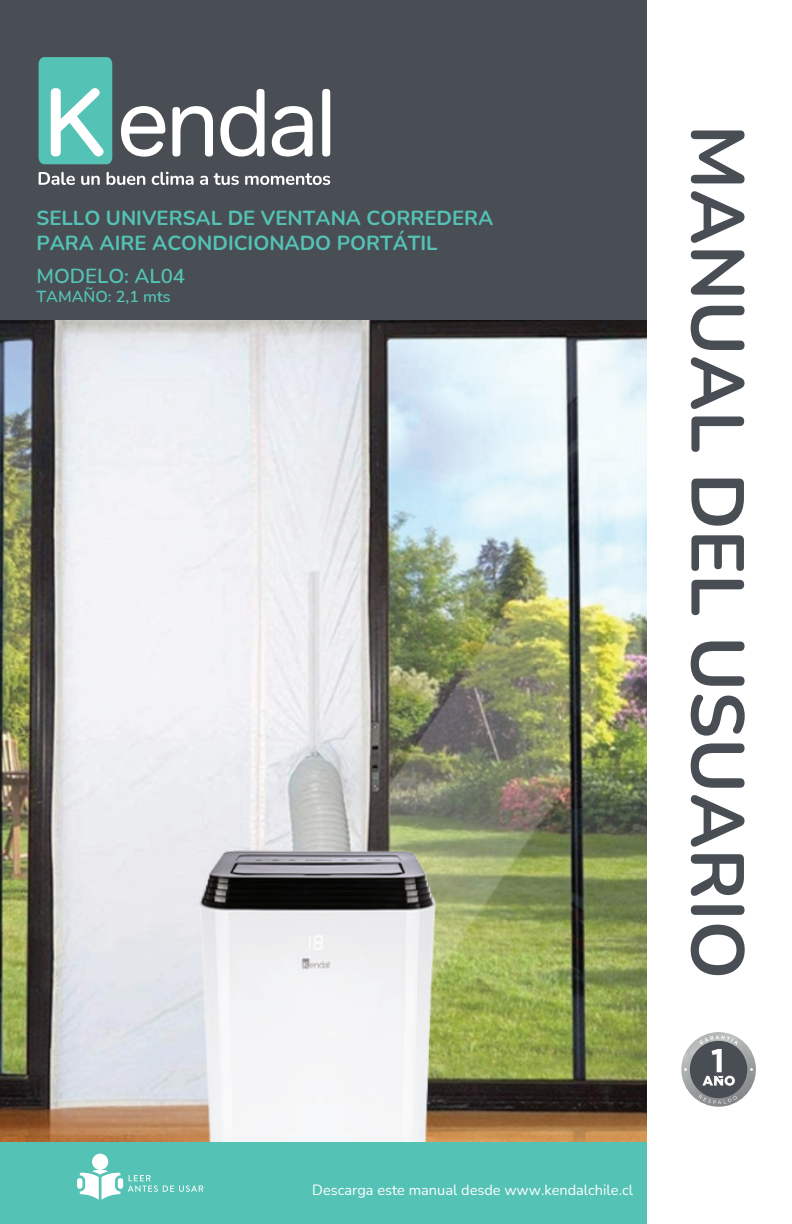
<style>
.page{position:relative;width:792px;height:1224px;background:#fff}
.page>*{position:absolute;margin:0;border:0;box-sizing:border-box;transform-origin:0 0}
.t1{font:700 74.4px "Nunito";color:#484e54}
.t2{font:700 20.4px/24.8px "Nunito";color:#55c2b6}
.t3{font:600 20.4px "Nunito";color:#55c2b6}
.t4{font:600 16px "Nunito";color:#55c2b6}
.t5{font:14.6px "Nunito";color:#fff}
</style>
<div class="page">
<div style="left:0;top:0;width:646px;height:320px;background:#484e54"></div>
<div style="left:0;top:950px;width:646px;height:274px;background:#55c2b6"></div>
<img style="left:0;top:320px;width:646px;height:821px">
<div style="left:92px;top:1154px;width:16px;height:16px;background:#fff;border-radius:50%"></div>
<div style="left:118px;top:1178px;width:5px;height:11px;background:#fff;border-radius:3px"></div>
<div style="left:77px;top:1178px;width:5px;height:11px;background:#fff;border-radius:3px"></div>
<svg style="left:80px;top:1170px;width:40px;height:30px"></svg>
<svg style="left:128px;top:1175px;width:75px;height:17px"></svg>
<svg style="left:121px;top:106px;width:44px;height:51px"></svg>
<svg style="left:172px;top:106px;width:41px;height:51px"></svg>
<svg style="left:220px;top:89px;width:45px;height:68px"></svg>
<svg style="left:272px;top:106px;width:41px;height:51px"></svg>
<svg style="left:322px;top:89px;width:8px;height:68px"></svg>
<svg style="left:39px;top:57px;width:73px;height:107px;background:#77cdc4"></svg>
<svg style="left:39px;top:172px;width:36px;height:13px"></svg>
<svg style="left:81px;top:176px;width:19px;height:9px"></svg>
<svg style="left:107px;top:172px;width:38px;height:13px"></svg>
<svg style="left:152px;top:172px;width:42px;height:13px"></svg>
<svg style="left:200px;top:176px;width:8px;height:9px"></svg>
<svg style="left:214px;top:173px;width:25px;height:12px"></svg>
<svg style="left:245px;top:173px;width:85px;height:12px"></svg>
<img style="left:681px;top:1032px;width:75px;height:75px;border-radius:37px">
<div style="left:690px;top:1041px;width:57px;height:57px;background:#484e54;border-radius:50%"></div>
<svg style="left:698px;top:1095px;width:39px;height:9px"></svg>
<svg style="left:699px;top:1036px;width:38px;height:50px"></svg>
<p class="t2" style="left:37px;top:205px;width:458px">SELLO UNIVERSAL DE VENTANA CORREDERA<br>PARA AIRE ACONDICIONADO PORTÁTIL</p>
<p class="t3" style="left:37px;top:262px;width:150px">MODELO: AL04</p>
<p class="t4" style="left:37px;top:286px;width:136px">TAMAÑO: 2,1 mts</p>
<h1 class="t1" style="left:770px;top:125px;width:856px;rotate:90deg">MANUAL DEL USUARIO</h1>
<p class="t5" style="left:312px;top:1180px;width:322px">Descarga este manual desde www.kendalchile.cl</p>
</div>
